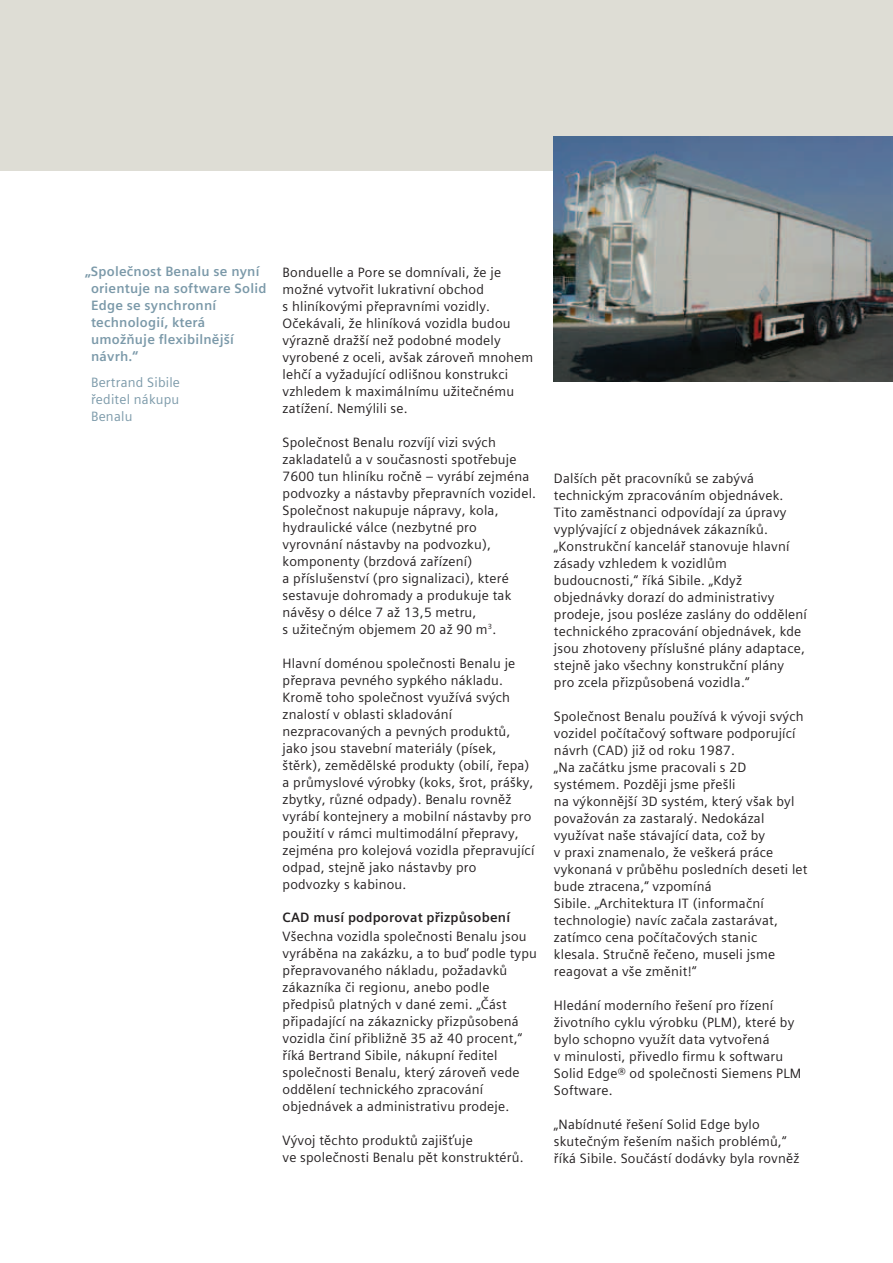
<style>
.page{position:relative;width:893px;height:1263px;background:#fff}
.page>*{position:absolute;margin:0;border:0;box-sizing:border-box;transform-origin:0 0}
.t1{font:13.5px/17px "Siemens Sans Global";letter-spacing:.015em;color:#231f20}
.t2{font:700 13.5px/17px "Siemens Sans Global";letter-spacing:.015em;color:#7b99a9}
.t3{font:13.5px/17px "Siemens Sans Global";letter-spacing:.015em;color:#7b99a9;text-align:justify}
.t4{font:700 13.5px "Siemens Sans Global";letter-spacing:.015em;color:#231f20}
</style>
<div class="page">
<div style="left:0;top:0;width:893px;height:170px;background:#deddd5"></div>
<img style="left:554px;top:136px;width:339px;height:245px">
<p class="t2" style="left:91px;top:263px;width:177px;text-indent:-6px">„Společnost Benalu se nyní orientuje na software Solid<br>Edge se synchronní technologií, která umožňuje flexibilnější návrh.“</p>
<p class="t3" style="left:91px;top:374px;width:91px">Bertrand Sibile ředitel nákupu Benalu</p>
<p class="t1" style="left:283px;top:263px;width:252px">Bonduelle a Pore se domnívali, že je možné vytvořit lukrativní obchod<br>s hliníkovými přepravními vozidly.<br>Očekávali, že hliníková vozidla budou výrazně dražší než podobné modely vyrobené z oceli, avšak zároveň mnohem lehčí a vyžadující odlišnou konstrukci vzhledem k maximálnímu užitečnému zatížení. Nemýlili se.</p>
<p class="t1" style="left:283px;top:434px;width:255px">Společnost Benalu rozvíjí vizi svých zakladatelů a v současnosti spotřebuje 7600 tun hliníku ročně – vyrábí zejména podvozky a nástavby přepravních vozidel.<br>Společnost nakupuje nápravy, kola, hydraulické válce (nezbytné pro vyrovnání nástavby na podvozku), komponenty (brzdová zařízení)<br>a příslušenství (pro signalizaci), které sestavuje dohromady a produkuje tak návěsy o délce 7 až 13,5 metru,<br>s užitečným objemem 20 až 90 m<sup>3</sup>.</p>
<p class="t1" style="left:283px;top:654px;width:253px">Hlavní doménou společnosti Benalu je přeprava pevného sypkého nákladu.<br>Kromě toho společnost využívá svých znalostí v oblasti skladování nezpracovaných a pevných produktů, jako jsou stavební materiály (písek, štěrk), zemědělské produkty (obilí, řepa) a průmyslové výrobky (koks, šrot, prášky, zbytky, různé odpady). Benalu rovněž vyrábí kontejnery a mobilní nástavby pro použití v rámci multimodální přepravy, zejména pro kolejová vozidla přepravující odpad, stejně jako nástavby pro podvozky s kabinou.</p>
<p class="t4" style="left:283px;top:907px;width:229px">CAD musí podporovat přizpůsobení</p>
<p class="t1" style="left:283px;top:928px;width:256px">Všechna vozidla společnosti Benalu jsou vyráběna na zakázku, a to buď podle typu přepravovaného nákladu, požadavků zákazníka či regionu, anebo podle předpisů platných v dané zemi. „Část připadající na zákaznicky přizpůsobená vozidla činí přibližně 35 až 40 procent,“ říká Bertrand Sibile, nákupní ředitel společnosti Benalu, který zároveň vede oddělení technického zpracování objednávek a administrativu prodeje.</p>
<p class="t1" style="left:283px;top:1132px;width:243px">Vývoj těchto produktů zajišťuje<br>ve společnosti Benalu pět konstruktérů.</p>
<p class="t1" style="left:554px;top:470px;width:254px">Dalších pět pracovníků se zabývá technickým zpracováním objednávek.<br>Tito zaměstnanci odpovídají za úpravy vyplývající z objednávek zákazníků. „Konstrukční kancelář stanovuje hlavní zásady vzhledem k vozidlům budoucnosti,“ říká Sibile. „Když objednávky dorazí do administrativy prodeje, jsou posléze zaslány do oddělení technického zpracování objednávek, kde jsou zhotoveny příslušné plány adaptace, stejně jako všechny konstrukční plány pro zcela přizpůsobená vozidla.“</p>
<p class="t1" style="left:554px;top:708px;width:255px">Společnost Benalu používá k vývoji svých vozidel počítačový software podporující návrh (CAD) již od roku 1987.<br>„Na začátku jsme pracovali s 2D systémem. Později jsme přešli<br>na výkonnější 3D systém, který však byl považován za zastaralý. Nedokázal využívat naše stávající data, což by<br>v praxi znamenalo, že veškerá práce vykonaná v průběhu posledních deseti let bude ztracena,“ vzpomíná<br>Sibile. „Architektura IT (informační technologie) navíc začala zastarávat, zatímco cena počítačových stanic<br>klesala. Stručně řečeno, museli jsme reagovat a vše změnit!“</p>
<p class="t1" style="left:554px;top:997px;width:249px">Hledání moderního řešení pro řízení životního cyklu výrobku (PLM), které by bylo schopno využít data vytvořená<br>v minulosti, přivedlo firmu k softwaru Solid Edge® od společnosti Siemens PLM Software.</p>
<p class="t1" style="left:554px;top:1116px;width:247px">„Nabídnuté řešení Solid Edge bylo skutečným řešením našich problémů,“ říká Sibile. Součástí dodávky byla rovněž</p>
</div>
